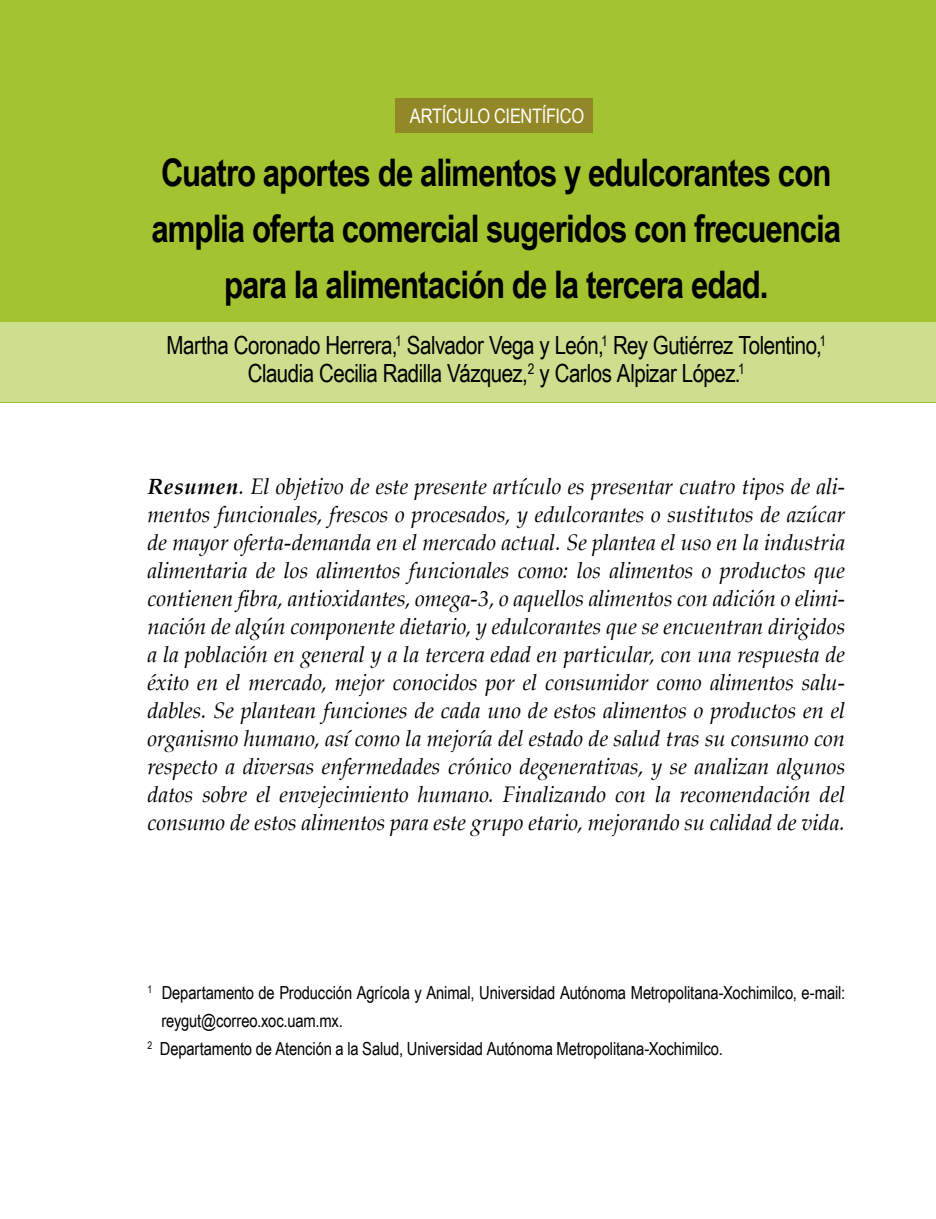
<style>
.page{position:relative;width:936px;height:1219px;background:#fff}
.page>*{position:absolute;margin:0;border:0;box-sizing:border-box;transform-origin:0 0}
.t1{font:700 38px/56px "Arial Narrow";letter-spacing:-.025em;color:#000;text-align:center}
.t2{font:25px/28px "Arial Narrow";letter-spacing:-.02em;color:#000;text-align:center}
.t3{font:italic 22px/28px "Palatino";color:#000;text-align:justify}
.t4{font:20px "Arial Narrow";letter-spacing:-.015em;color:#fff}
.t5{font:18px "Arial Narrow";letter-spacing:-.01em;color:#000}
.s1{font-weight:700}
</style>
<div class="page">
<div style="left:0;top:0;width:935px;height:402px;background:#a4c331"></div>
<div style="left:0;top:322px;width:935px;height:80px;background:#cdde8f"></div>
<div style="left:395px;top:98px;width:197px;height:34px;background:#938827"></div>
<p class="t4" style="left:410px;top:101px;width:176px">ARTÍCULO CIENTÍFICO</p>
<h1 class="t1" style="left:151px;top:143px;width:691px">Cuatro aportes de alimentos y edulcorantes con amplia oferta comercial sugeridos con frecuencia para la alimentación de la tercera edad.</h1>
<p class="t2" style="left:166px;top:330px;width:661px">Martha Coronado Herrera,<sup>1</sup> Salvador Vega y León,<sup>1</sup> Rey Gutiérrez Tolentino,<sup>1<br></sup>Claudia Cecilia Radilla Vázquez,<sup>2</sup> y Carlos Alpizar López.<sup>1</sup></p>
<p class="t3" style="left:147px;top:473px;width:699px"><span class="s1">Resumen</span>. El objetivo de este presente artículo es presentar cuatro tipos de ali&shy;mentos funcionales, frescos o procesados, y edulcorantes o sustitutos de azúcar de mayor oferta-demanda en el mercado actual. Se plantea el uso en la industria alimentaria de los alimentos funcionales como: los alimentos o productos que contienen fibra, antioxidantes, omega-3, o aquellos alimentos con adición o elimi&shy;nación de algún componente dietario, y edulcorantes que se encuentran dirigidos a la población en general y a la tercera edad en particular, con una respuesta de éxito en el mercado, mejor conocidos por el consumidor como alimentos salu&shy;dables. Se plantean funciones de cada uno de estos alimentos o productos en el organismo humano, así como la mejoría del estado de salud tras su consumo con respecto a diversas enfermedades crónico degenerativas, y se analizan algunos datos sobre el envejecimiento humano. Finalizando con la recomendación del consumo de estos alimentos para este grupo etario, mejorando su calidad de vida.</p>
<p class="t5" style="left:147px;top:979px;width:699px"><sup>1</sup> Departamento de Producción Agrícola y Animal, Universidad Autónoma Metropolitana-Xochimilco, e-mail:</p>
<p class="t5" style="left:161px;top:1007px;width:183px">reygut@correo.xoc.uam.mx.</p>
<p class="t5" style="left:147px;top:1035px;width:576px"><sup>2</sup> Departamento de Atención a la Salud, Universidad Autónoma Metropolitana-Xochimilco.</p>
</div>
